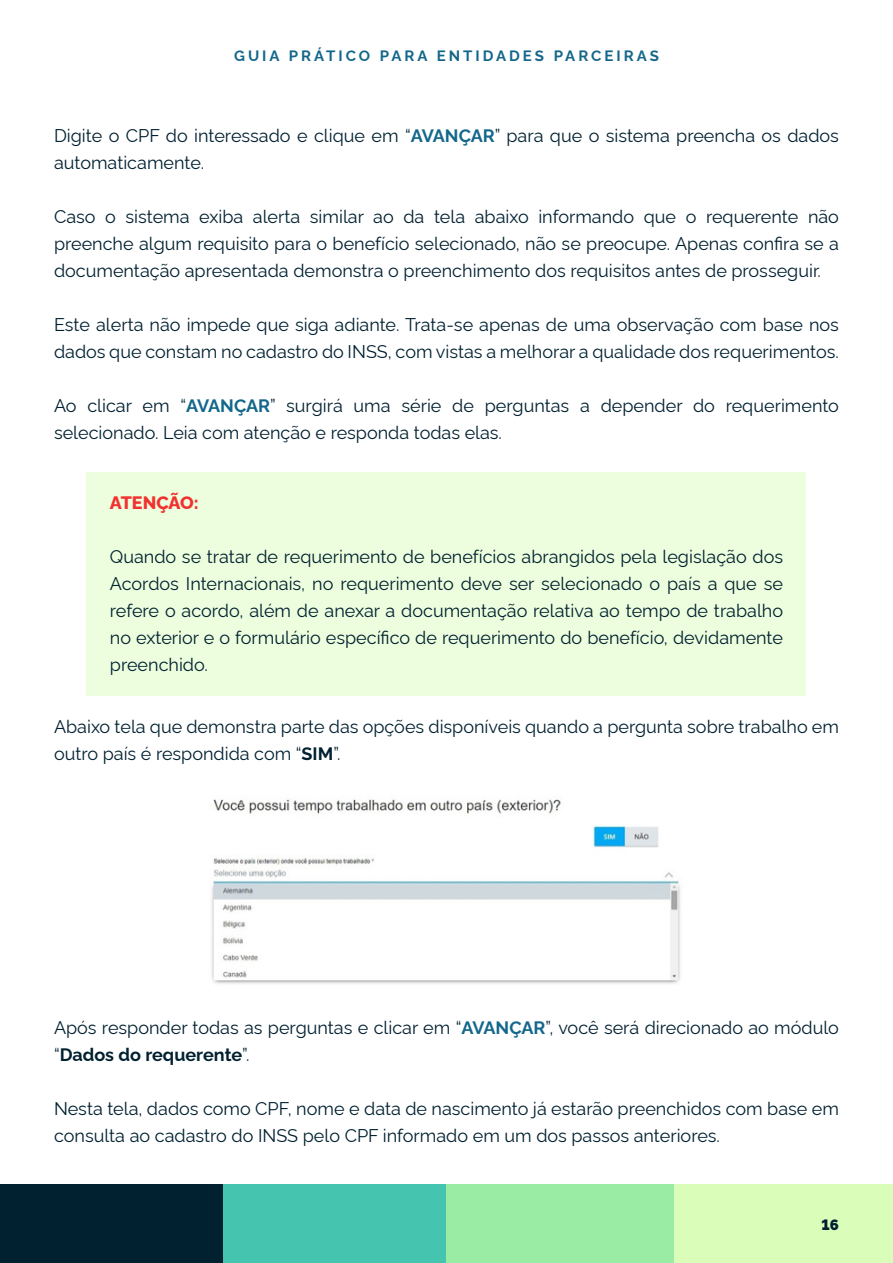
<style>
.page{position:relative;width:893px;height:1263px;background:#fff}
.page>*{position:absolute;margin:0;border:0;box-sizing:border-box;transform-origin:0 0}
.t1{font:18px/27px "Rawline";color:#012030}
.t2{font:800 18px "Rawline";letter-spacing:-.005em;color:#f23030}
.t3{font:700 15px "Rawline";letter-spacing:.2em;color:#13678a}
.t4{font:900 15px "Rawline";color:#012030}
.s1{font-weight:700;color:#13678a}
.s2{font-weight:700}
</style>
<div class="page">
<div style="left:0;top:1185px;width:223px;height:78px;background:#012030"></div>
<div style="left:223px;top:1185px;width:228px;height:78px;background:#45c4b0"></div>
<div style="left:446px;top:1185px;width:228px;height:78px;background:#9aeba3"></div>
<div style="left:674px;top:1185px;width:219px;height:78px;background:#dafdba"></div>
<div style="left:87px;top:472px;width:719px;height:223px;background:#ecfedd"></div>
<img style="left:211px;top:799px;width:469px;height:185px">
<p class="t3" style="left:234px;top:44px;width:426px">GUIA PRÁTICO PARA ENTIDADES PARCEIRAS</p>
<p class="t1" style="left:54px;top:120px;width:786px">Digite o CPF do interessado e clique em “<span class="s1">AVANÇAR</span>” para que o sistema preencha os dados automaticamente.</p>
<p class="t1" style="left:54px;top:201px;width:786px;text-align:justify">Caso o sistema exiba alerta similar ao da tela abaixo informando que o requerente não preenche algum requisito para o benefício selecionado, não se preocupe. Apenas confira se a documentação apresentada demonstra o preenchimento dos requisitos antes de prosseguir.</p>
<p class="t1" style="left:54px;top:309px;width:786px">Este alerta não impede que siga adiante. Trata-se apenas de uma observação com base nos dados que constam no cadastro do INSS, com vistas a melhorar a qualidade dos requerimentos.</p>
<p class="t1" style="left:54px;top:390px;width:786px">Ao clicar em “<span class="s1">AVANÇAR</span>” surgirá uma série de perguntas a depender do requerimento selecionado. Leia com atenção e responda todas elas.</p>
<p class="t2" style="left:110px;top:489px;width:90px">ATENÇÃO:</p>
<p class="t1" style="left:110px;top:541px;width:675px;text-align:justify">Quando se tratar de requerimento de benefícios abrangidos pela legislação dos Acordos Internacionais, no requerimento deve ser selecionado o país a que se refere o acordo, além de anexar a documentação relativa ao tempo de trabalho no exterior e o formulário específico de requerimento do benefício, devidamente preenchido.</p>
<p class="t1" style="left:54px;top:711px;width:786px">Abaixo tela que demonstra parte das opções disponíveis quando a pergunta sobre trabalho em outro país é respondida com “<span class="s2">SIM</span>”.</p>
<p class="t1" style="left:54px;top:1012px;width:786px">Após responder todas as perguntas e clicar em “<span class="s1">AVANÇAR</span>”, você será direcionado ao módulo “<span class="s2">Dados do requerente</span>”.</p>
<p class="t1" style="left:54px;top:1093px;width:786px">Nesta tela, dados como CPF, nome e data de nascimento já estarão preenchidos com base em consulta ao cadastro do INSS pelo CPF informado em um dos passos anteriores.</p>
<p class="t4" style="left:822px;top:1213px;width:19px">16</p>
</div>
